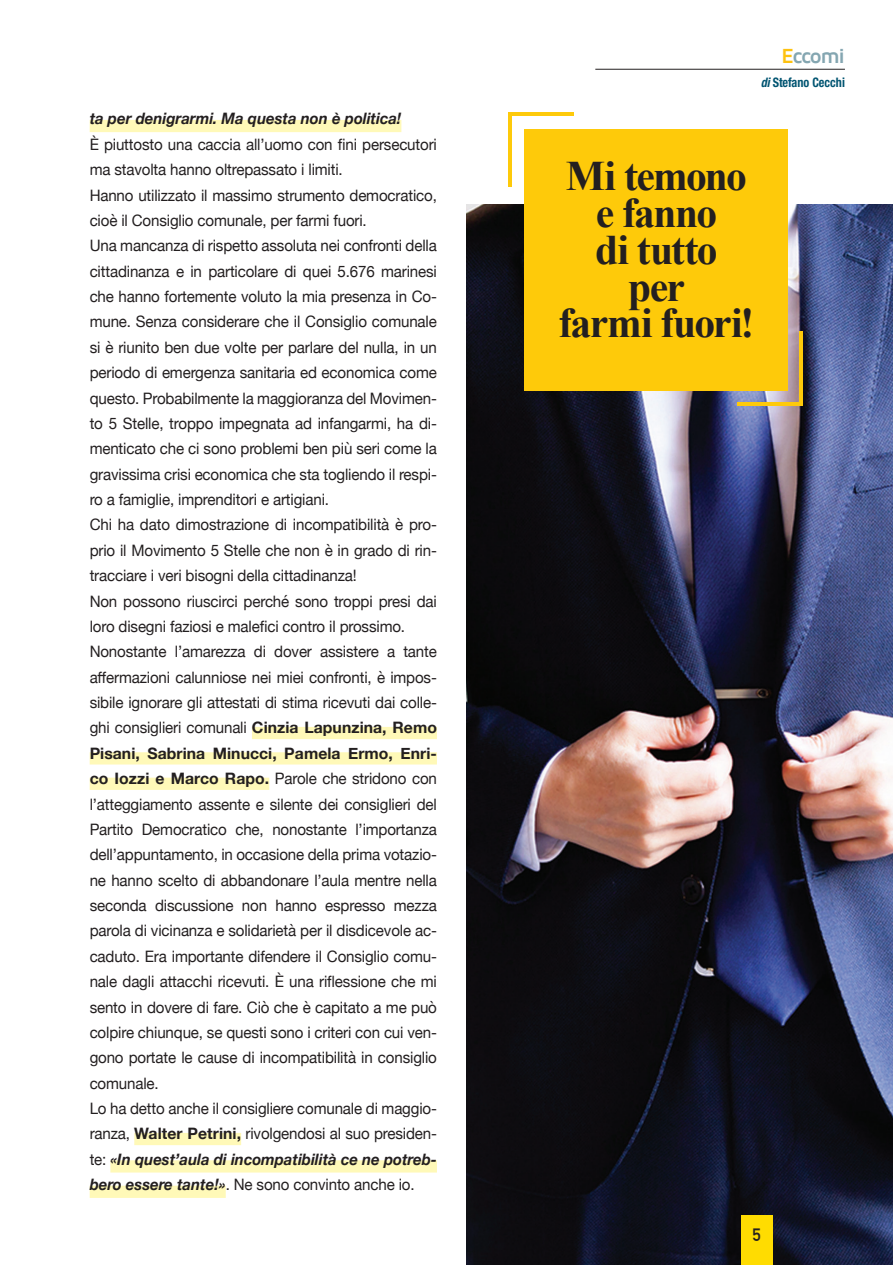
<style>
.page{position:relative;width:893px;height:1265px;background:#fff}
.page>*{position:absolute;margin:0;border:0;box-sizing:border-box;transform-origin:0 0}
.t1{font:700 42px/36.8px "Times New Roman";letter-spacing:-.035em;color:#231f20;text-align:center}
.t2{font:700 21px "Maven Pro";letter-spacing:-.065em;color:#84a6b1}
.t3{font:700 17.5px "DIN Alternate";color:#231f20}
.t4{font:15.75px/25.4px "Helvetica Neue";letter-spacing:-.01em;color:#231f20;scale:.96 1}
.t5{font:italic 700 15.75px "Helvetica Neue";color:#231f20;scale:.95 1}
.t6{font:700 condensed 13.12px "Helvetica Neue";color:#005471;scale:.93 1}
.s1{font-weight:700}
.s2{font-weight:700;font-style:italic}
.s3{color:#fec210}
.s4{font-style:italic}
</style>
<div class="page">
<img style="left:466px;top:204px;width:427px;height:1061px">
<hr style="left:508px;top:112px;width:4px;height:75px;background:#feca0a">
<hr style="left:508px;top:112px;width:66px;height:4px;background:#feca0a">
<div style="left:525px;top:130px;width:263px;height:261px;background:#feca0a"></div>
<div style="left:741px;top:1215px;width:31px;height:50px;background:#ffdc01"></div>
<div style="left:90px;top:120px;width:311px;height:12px;background:#fff9b8"></div>
<div style="left:252px;top:727px;width:185px;height:12px;background:#fff9b8"></div>
<div style="left:90px;top:752px;width:347px;height:13px;background:#fff9b8"></div>
<div style="left:90px;top:778px;width:179px;height:12px;background:#fff9b8"></div>
<div style="left:134px;top:1133px;width:107px;height:12px;background:#fff9b8"></div>
<div style="left:110px;top:1160px;width:327px;height:13px;background:#fff9b8"></div>
<div style="left:90px;top:1186px;width:136px;height:12px;background:#fff9b8"></div>
<hr style="left:595px;top:69px;width:250px;height:1px;background:#231f20">
<hr style="left:799px;top:331px;width:4px;height:74px;background:#feca0a">
<hr style="left:737px;top:402px;width:66px;height:3px;background:#feca0a">
<p class="t5" style="left:90px;top:106px;width:330px">ta per denigrarmi. Ma questa non è politica!</p>
<p class="t4" style="left:90px;top:132px;width:363px">È piuttosto una caccia all’uomo con fini persecutori ma stavolta hanno oltrepassato i limiti.<br>Hanno utilizzato il massimo strumento democratico, cioè il Consiglio comunale, per farmi fuori.<br>Una mancanza di rispetto assoluta nei confronti della cittadinanza e in particolare di quei 5.676 marinesi che hanno fortemente voluto la mia presenza in Co&shy;mune. Senza considerare che il Consiglio comunale si è riunito ben due volte per parlare del nulla, in un periodo di emergenza sanitaria ed economica come questo. Probabilmente la maggioranza del Movimen&shy;to 5 Stelle, troppo impegnata ad infangarmi, ha di&shy;menticato che ci sono problemi ben più seri come la gravissima crisi economica che sta togliendo il respi&shy;ro a famiglie, imprenditori e artigiani.<br>Chi ha dato dimostrazione di incompatibilità è pro&shy;prio il Movimento 5 Stelle che non è in grado di rin&shy;tracciare i veri bisogni della cittadinanza!<br>Non possono riuscirci perché sono troppi presi dai loro disegni faziosi e malefici contro il prossimo.<br>Nonostante l’amarezza di dover assistere a tante affermazioni calunniose nei miei confronti, è impos&shy;sibile ignorare gli attestati di stima ricevuti dai colle&shy;ghi consiglieri comunali <span class="s1">Cinzia Lapunzina, Remo Pisani, Sabrina Minucci, Pamela Ermo, Enri&shy;co Iozzi e Marco Rapo.</span> Parole che stridono con l’atteggiamento assente e silente dei consiglieri del Partito Democratico che, nonostante l’importanza dell’appuntamento, in occasione della prima votazio&shy;ne hanno scelto di abbandonare l’aula mentre nella seconda discussione non hanno espresso mezza parola di vicinanza e solidarietà per il disdicevole ac&shy;caduto. Era importante difendere il Consiglio comu&shy;nale dagli attacchi ricevuti. È una riflessione che mi sento in dovere di fare. Ciò che è capitato a me può colpire chiunque, se questi sono i criteri con cui ven&shy;gono portate le cause di incompatibilità in consiglio comunale.<br>Lo ha detto anche il consigliere comunale di maggio&shy;ranza, <span class="s1">Walter Petrini,</span> rivolgendosi al suo presiden&shy;te: <span class="s2">«In quest’aula di incompatibilità ce ne potreb&shy;bero essere tante!»</span>. Ne sono convinto anche io.</p>
<h2 class="t2" style="left:782px;top:45px;width:65px"><span class="s3">E</span>ccomi</h2>
<p class="t6" style="left:761px;top:74px;width:92px"><span class="s4">di</span> Stefano Cecchi</p>
<h1 class="t1" style="left:559px;top:157px;width:197px">Mi temono e fanno<br>di tutto<br>per<br>farmi fuori!</h1>
<p class="t3" style="left:752px;top:1222px;width:10px">5</p>
</div>
